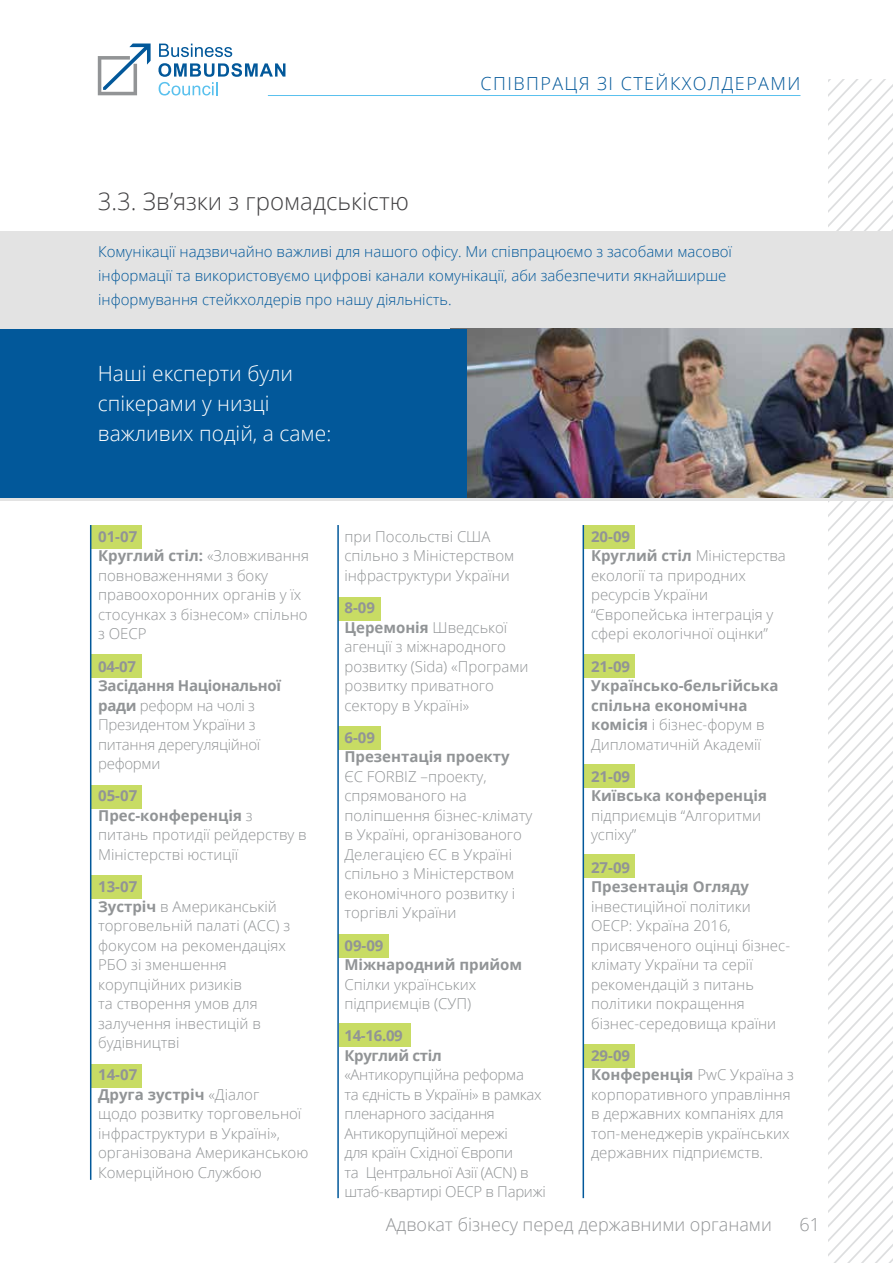
<style>
.page{position:relative;width:893px;height:1263px;background:#fff}
.page>*{position:absolute;margin:0;border:0;box-sizing:border-box;transform-origin:0 0}
.t1{font:300 24px "Open Sans";color:#414042}
.t2{font:300 21px/30px "Open Sans";color:#fff}
.t3{font:300 18px "Open Sans";color:#929496}
.t4{font:300 18px "Open Sans";letter-spacing:.08em;color:#02589a}
.t5{font:300 15px/19.5px "Open Sans";color:#919496}
.t6{font:300 15px/19.5px "Open Sans";letter-spacing:-.02em;color:#919496}
.t7{font:300 15px/24px "Open Sans";color:#02589a}
.t8{font:700 15px/19.5px "Open Sans";color:#919496}
.t9{font:700 15px/19.5px "Open Sans";letter-spacing:-.02em;color:#919496}
.s1{font-weight:700}
.s2{font-weight:300}
</style>
<div class="page">
<hr style="left:268px;top:95px;width:532px;height:1px;background:#5ac1ee">
<svg style="left:159px;top:44px;width:73px;height:13px"></svg>
<svg style="left:158px;top:63px;width:127px;height:33px"></svg>
<svg style="left:98px;top:44px;width:53px;height:51px"></svg>
<svg style="left:828px;top:501px;width:5px;height:755px"></svg>
<svg style="left:833px;top:502px;width:7px;height:761px"></svg>
<svg style="left:840px;top:501px;width:8px;height:762px"></svg>
<svg style="left:848px;top:501px;width:45px;height:762px"></svg>
<div style="left:0;top:231px;width:893px;height:270px;background:#e3e3e3"></div>
<div style="left:91px;top:525px;width:51px;height:23px;background:#c8dc64"></div>
<div style="left:91px;top:655px;width:51px;height:23px;background:#c8dc64"></div>
<div style="left:91px;top:785px;width:51px;height:23px;background:#c8dc64"></div>
<div style="left:339px;top:597px;width:42px;height:23px;background:#c8dc64"></div>
<div style="left:339px;top:726px;width:42px;height:23px;background:#c8dc64"></div>
<div style="left:339px;top:934px;width:50px;height:23px;background:#c8dc64"></div>
<div style="left:339px;top:1024px;width:71px;height:23px;background:#c8dc64"></div>
<div style="left:584px;top:1044px;width:50px;height:23px;background:#c8dc64"></div>
<div style="left:584px;top:855px;width:50px;height:23px;background:#c8dc64"></div>
<div style="left:584px;top:764px;width:50px;height:23px;background:#c8dc64"></div>
<div style="left:584px;top:654px;width:50px;height:24px;background:#c8dc64"></div>
<div style="left:584px;top:525px;width:50px;height:23px;background:#c8dc64"></div>
<div style="left:91px;top:875px;width:51px;height:23px;background:#c8dc64"></div>
<div style="left:91px;top:1064px;width:51px;height:23px;background:#c8dc64"></div>
<img style="left:467px;top:329px;width:426px;height:168px">
<div style="left:0;top:329px;width:467px;height:168px;background:#02589a"></div>
<hr style="left:90px;top:525px;width:1px;height:655px;background:#02589a">
<hr style="left:337px;top:525px;width:2px;height:673px;background:#02589a">
<hr style="left:583px;top:525px;width:1px;height:673px;background:#02589a">
<h1 class="t1" style="left:98px;top:185px;width:313px">3.3. Зв’язки з громадськістю</h1>
<p class="t4" style="left:480px;top:71px;width:321px">СПІВПРАЦЯ ЗІ СТЕЙКХОЛДЕРАМИ</p>
<p class="t7" style="left:98px;top:239px;width:635px">Комунікації надзвичайно важливі для нашого офісу. Ми співпрацюємо з засобами масової інформації та використовуємо цифрові канали комунікації, аби забезпечити якнайширше інформування стейкхолдерів про нашу діяльність.</p>
<h2 class="t2" style="left:98px;top:357px;width:235px">Наші експерти були спікерами у низці важливих подій, а саме:</h2>
<p class="t5" style="left:98px;top:526px;width:212px"><span class="s1">01-07<br>Круглий стіл:</span> «Зловживання повноваженнями з боку правоохоронних органів у їх стосунках з бізнесом» спільно з ОЕСР</p>
<p class="t6" style="left:98px;top:656px;width:184px"><span class="s1">04-07<br>Засідання Національної ради</span> реформ на чолі з<br>Президентом України з питання дерегуляційної реформи</p>
<p class="t5" style="left:98px;top:786px;width:210px"><span class="s1">05-07<br>Прес-конференція</span> з<br>питань протидії рейдерству в<br>Міністерстві юстиції</p>
<p class="t5" style="left:98px;top:876px;width:193px"><span class="s1">13-07<br>Зустріч</span> в Американській торговельній палаті (ACC) з фокусом на рекомендаціях<br>РБО зі зменшення корупційних ризиків<br>та створення умов для залучення інвестицій в будівництві</p>
<p class="t5" style="left:98px;top:1065px;width:212px"><span class="s1">14-07<br>Друга зустріч</span> «Діалог<br>щодо розвитку торговельної інфраструктури в Україні», організована Американською<br>Комерційною Службою</p>
<p class="t5" style="left:344px;top:526px;width:171px">при Посольстві США спільно з Міністерством інфраструктури України</p>
<p class="t5" style="left:344px;top:597px;width:186px"><span class="s1">8-09<br>Церемонія</span> Шведської агенції з міжнародного розвитку (Sida) «Програми розвитку приватного сектору в Україні»</p>
<p class="t8" style="left:344px;top:727px;width:167px">6-09<br>Презентація проекту</p>
<p class="t5" style="left:344px;top:766px;width:189px">ЄС FORBIZ –проекту, спрямованого на поліпшення бізнес-клімату в Україні, організованого<br>Делегацією ЄС в Україні спільно з Міністерством економічного розвитку і торгівлі України</p>
<p class="t8" style="left:344px;top:935px;width:179px">09-09<br>Міжнародний прийом</p>
<p class="t5" style="left:344px;top:974px;width:133px">Спілки українських підприємців (СУП)</p>
<p class="t9" style="left:344px;top:1026px;width:99px">14-16.09<br>Круглий стіл</p>
<p class="t6" style="left:344px;top:1065px;width:203px">«Антикорупційна реформа<br>та єдність в Україні» в рамках пленарного засідання<br>Антикорупційної мережі<br>для країн Східної Європи<br>та Центральної Азії (ACN) в штаб-квартирі OЕСР в Парижі</p>
<p class="t5" style="left:591px;top:526px;width:196px"><span class="s1">20-09<br>Круглий стіл</span> Міністерства екології та природних ресурсів України “Європейська інтеграція у сфері екологічної оцінки”</p>
<p class="t8" style="left:591px;top:656px;width:189px">21-09<br>Українсько-бельгійська спільна економічна комісія <span class="s2">і бізнес-форум в<br>Дипломатичній Академії</span></p>
<p class="t8" style="left:591px;top:766px;width:177px">21-09<br>Київська конференція</p>
<p class="t5" style="left:591px;top:805px;width:172px">підприємців “Алгоритми успіху”</p>
<p class="t8" style="left:591px;top:857px;width:159px">27-09<br>Презентація Огляду</p>
<p class="t5" style="left:591px;top:896px;width:201px">інвестиційної політики<br>ОЕСР: Україна 2016, присвяченого оцінці бізнес&shy;клімату України та серії рекомендацій з питань політики покращення бізнес-середовища країни</p>
<p class="t5" style="left:591px;top:1045px;width:204px"><span class="s1">29-09<br>Конференція</span> PwC Україна з корпоративного управління в державних компаніях для топ-менеджерів українських державних підприємств.</p>
<p class="t3" style="left:386px;top:1212px;width:387px">Адвокат бізнесу перед державними органами</p>
<p class="t3" style="left:799px;top:1212px;width:22px">61</p>
</div>
